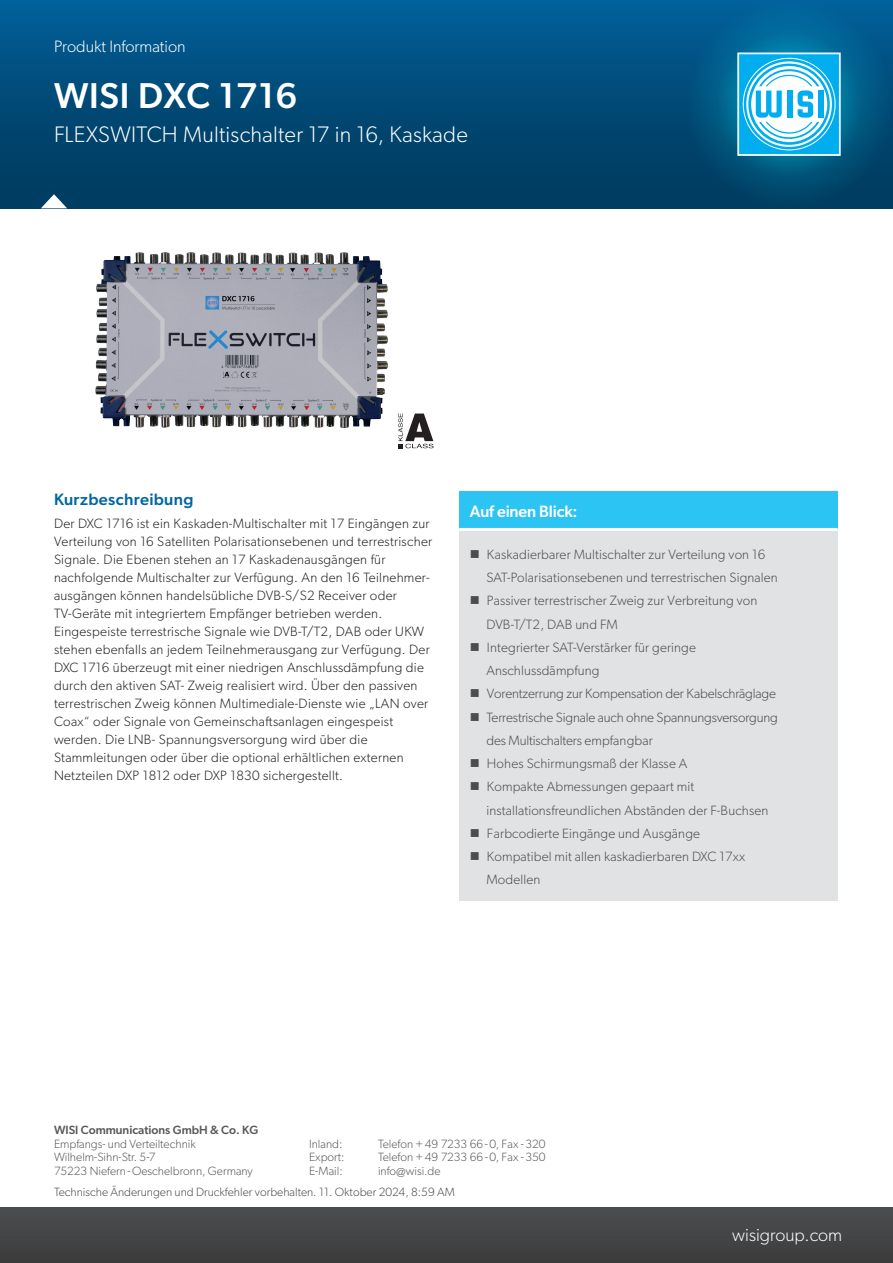
<style>
.page{position:relative;width:893px;height:1263px;background:#fff}
.page>*{position:absolute;margin:0;border:0;box-sizing:border-box;transform-origin:0 0}
.Headline_H1_24_pt{font:500 36px "Gibson";letter-spacing:.02em;color:#fff}
.Headline_H2{font:300 22.5px "Gibson";letter-spacing:.01em;color:#fff}
.t1{font:300 18px "Gibson";color:#fff}
.t2{font:300 16.5px "Gibson";color:#fff}
.Headline_H3_11_Pt{font:500 16.5px "Gibson";letter-spacing:.02em;color:#0166a5}
.Headline_H3_11_Pt-2{font:500 16.5px "Gibson";letter-spacing:-.01em;color:#fff}
.Copy_neu{font:300 13.5px/18px "Gibson";letter-spacing:.02em;color:#231f20}
.t3{font:300 13.5px/23.2px "Gibson";letter-spacing:.01em;color:#4b4c4d}
.t4{font:300 13.5px/23.2px "Gibson";letter-spacing:-.01em;color:#4b4c4d}
.t5{font:300 12px "Gibson";color:#57585a}
.t6{font:300 12px "Gibson";color:#4b4c4d}
.t7{font:500 12px "Gibson";color:#57585a}
</style>
<div class="page">
<div style="left:0;top:0;width:893px;height:208px;background:linear-gradient(to bottom,#015e97,#00385b)"></div>
<div style="left:685px;top:0;width:208px;height:208px;background:linear-gradient(to bottom,#01669e,#004263);border-radius:50%"></div>
<svg style="left:716px;top:31px;width:146px;height:146px;background:#026992"></svg>
<div style="left:739px;top:54px;width:100px;height:101px;background:#00aeef"></div>
<svg style="left:743px;top:58px;width:93px;height:92px"></svg>
<svg style="left:744px;top:59px;width:91px;height:90px"></svg>
<svg style="left:746px;top:61px;width:86px;height:86px"></svg>
<svg style="left:748px;top:64px;width:82px;height:81px"></svg>
<svg style="left:751px;top:66px;width:76px;height:76px"></svg>
<div style="left:818px;top:91px;width:6px;height:27px;background:#00aeef"></div>
<svg style="left:756px;top:69px;width:63px;height:72px"></svg>
<div style="left:737px;top:53px;width:104px;height:103px;border:1px solid #fff"></div>
<div style="left:0;top:1208px;width:893px;height:55px;background:#454647"></div>
<svg style="left:41px;top:194px;width:26px;height:14px"></svg>
<img style="left:95px;top:252px;width:338px;height:196px">
<div style="left:459px;top:491px;width:378px;height:38px;background:#2bc4f3"></div>
<div style="left:459px;top:529px;width:378px;height:372px;background:#e1e2e4"></div>
<hr style="left:459px;top:528px;width:378px;height:3px;background:#fff">
<p class="t2" style="left:54px;top:37px;width:133px">Produkt Information</p>
<p class="Headline_H1_24_pt" style="left:54px;top:74px;width:245px">WISI DXC 1716</p>
<p class="Headline_H2" style="left:54px;top:121px;width:416px">FLEXSWITCH Multischalter 17 in 16, Kaskade</p>
<p class="Headline_H3_11_Pt" style="left:54px;top:490px;width:141px">Kurzbeschreibung</p>
<p class="Copy_neu" style="left:54px;top:514px;width:380px">Der DXC 1716 ist ein Kaskaden-Multischalter mit 17 Eingängen zur Verteilung von 16 Satelliten Polarisationsebenen und terrestrischer Signale. Die Ebenen stehen an 17 Kaskadenausgängen für nachfolgende Multischalter zur Verfügung. An den 16 Teilnehmer&shy;ausgängen können handelsübliche DVB-S/S2 Receiver oder TV-Geräte mit integriertem Empfänger betrieben werden.<br>Eingespeiste terrestrische Signale wie DVB-T/T2, DAB oder UKW stehen ebenfalls an jedem Teilnehmerausgang zur Verfügung. Der DXC 1716 überzeugt mit einer niedrigen Anschlussdämpfung die durch den aktiven SAT- Zweig realisiert wird. Über den passiven terrestrischen Zweig können Multimediale-Dienste wie „LAN over Coax“ oder Signale von Gemeinschaftsanlagen eingespeist werden. Die LNB- Spannungsversorgung wird über die Stammleitungen oder über die optional erhältlichen externen Netzteilen DXP 1812 oder DXP 1830 sichergestellt.</p>
<p class="Headline_H3_11_Pt-2" style="left:470px;top:501px;width:109px">Auf einen Blick:</p>
<p class="t3" style="left:486px;top:542px;width:293px">Kaskadierbarer Multischalter zur Verteilung von 16<br>SAT-Polarisationsebenen und terrestrischen Signalen</p>
<p class="t3" style="left:486px;top:589px;width:272px">Passiver terrestrischer Zweig zur Verbreitung von<br>DVB-T/T2, DAB und FM</p>
<p class="t3" style="left:486px;top:635px;width:211px">Integrierter SAT-Verstärker für geringe<br>Anschlussdämpfung</p>
<p class="t4" style="left:487px;top:682px;width:290px">Vorentzerrung zur Kompensation der Kabelschräglage</p>
<p class="t4" style="left:486px;top:705px;width:293px">Terrestrische Signale auch ohne Spannungsversorgung des Multischalters empfangbar</p>
<p class="t3" style="left:487px;top:751px;width:202px">Hohes Schirmungsmaß der Klasse A</p>
<p class="t3" style="left:486px;top:775px;width:283px">Kompakte Abmessungen gepaart mit installationsfreundlichen Abständen der F-Buchsen</p>
<p class="t3" style="left:487px;top:821px;width:215px">Farbcodierte Eingänge und Ausgänge</p>
<p class="t3" style="left:486px;top:844px;width:260px">Kompatibel mit allen kaskadierbaren DXC 17xx<br>Modellen</p>
<p class="t7" style="left:54px;top:1123px;width:206px">WISI Communications GmbH &amp; Co. KG</p>
<p class="t5" style="left:54px;top:1136px;width:143px">Empfangs- und Verteiltechnik</p>
<p class="t5" style="left:309px;top:1136px;width:35px">Inland:</p>
<p class="t5" style="left:378px;top:1136px;width:169px">Telefon +49 7233 66-0, Fax -320</p>
<p class="t5" style="left:54px;top:1149px;width:103px">Wilhelm-Sihn-Str. 5-7</p>
<p class="t5" style="left:309px;top:1149px;width:37px">Export:</p>
<p class="t5" style="left:378px;top:1149px;width:169px">Telefon +49 7233 66-0, Fax -350</p>
<p class="t5" style="left:54px;top:1163px;width:200px">75223 Niefern-Oeschelbronn, Germany</p>
<p class="t5" style="left:309px;top:1163px;width:35px">E-Mail:</p>
<p class="t5" style="left:378px;top:1163px;width:64px">info@wisi.de</p>
<p class="t6" style="left:54px;top:1185px;width:402px">Technische Änderungen und Druckfehler vorbehalten. 11. Oktober 2024, 8:59 AM</p>
<h3 class="t1" style="left:732px;top:1224px;width:111px">wisigroup.com</h3>
</div>
